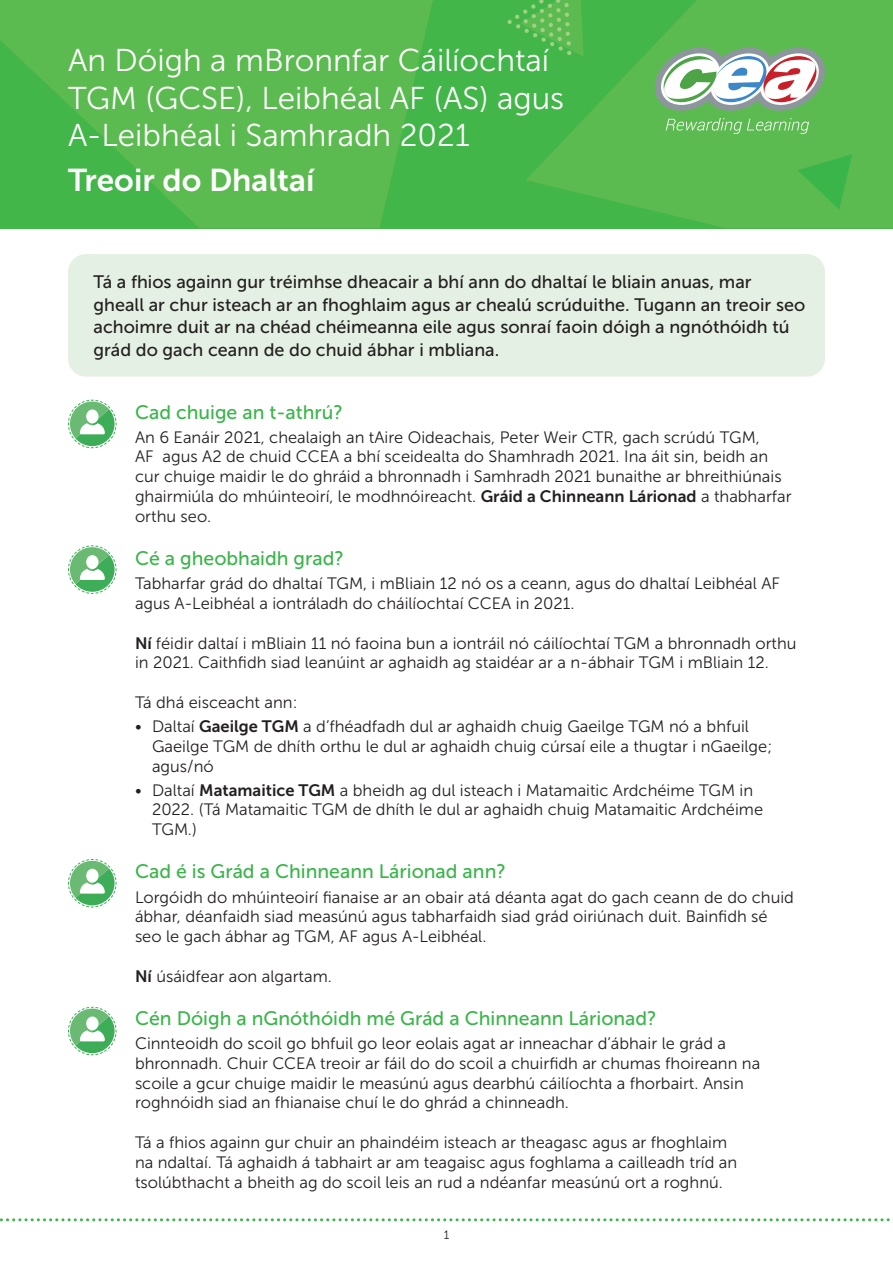
<style>
.page{position:relative;width:893px;height:1263px;background:#fff}
.page>*{position:absolute;margin:0;border:0;box-sizing:border-box;transform-origin:0 0}
.t1{font:31.5px/37.5px "Museo Sans 300";color:#fff}
.t2{font:31.5px "Museo Sans 700";color:#fff}
.Question-titles{font:19.5px "Museo Sans 500";color:#3ab54a}
.t3{font:18px/22.5px "Museo Sans 500";color:#231f20}
.Body-copy{font:16.5px/19.8px "Museo Sans 300";color:#231f20}
.Question-titles-2{font:16.5px/19.8px "Museo Sans 300";color:#231f20}
.t4{font:12px "Museo Sans 300";color:#231f20}
.s1{font-family:"Museo Sans 700"}
</style>
<div class="page">
<svg style="left:0;top:0;width:526px;height:228px;background:#52b94d"></svg>
<svg style="left:526px;top:0;width:367px;height:228px;background:#55b94e"></svg>
<svg style="left:798px;top:154px;width:54px;height:56px;background:#4cb84d"></svg>
<svg style="left:666px;top:118px;width:143px;height:16px;background:#75c56b"></svg>
<svg style="left:651px;top:47px;width:177px;height:64px"></svg>
<svg style="left:0;top:1218px;width:893px;height:3px"></svg>
<svg style="left:68px;top:399px;width:49px;height:50px"></svg>
<div style="left:86px;top:409px;width:13px;height:14px;background:#fff;border-radius:50%"></div>
<svg style="left:68px;top:545px;width:49px;height:49px"></svg>
<div style="left:86px;top:555px;width:13px;height:14px;background:#fff;border-radius:50%"></div>
<svg style="left:68px;top:859px;width:49px;height:49px"></svg>
<div style="left:86px;top:869px;width:13px;height:14px;background:#fff;border-radius:50%"></div>
<svg style="left:68px;top:1006px;width:49px;height:50px"></svg>
<div style="left:86px;top:1016px;width:13px;height:14px;background:#fff;border-radius:50%"></div>
<div style="left:68px;top:254px;width:757px;height:123px;background:#e4f0e3;border-radius:18px"></div>
<svg style="left:507px;top:0;width:77px;height:57px;background:#55ba51"></svg>
<p class="t1" style="left:68px;top:42px;width:498px">An Dóigh a mBronnfar Cáilíochtaí<br>TGM (GCSE), Leibhéal AF (AS) agus<br>A-Leibhéal i Samhradh 2021</p>
<p class="t2" style="left:68px;top:162px;width:248px">Treoir do Dhaltaí</p>
<p class="t3" style="left:94px;top:271px;width:713px">Tá a fhios againn gur tréimhse dheacair a bhí ann do dhaltaí le bliain anuas, mar gheall ar chur isteach ar an fhoghlaim agus ar chealú scrúduithe. Tugann an treoir seo achoimre duit ar na chéad chéimeanna eile agus sonraí faoin dóigh a ngnóthóidh tú grád do gach ceann de do chuid ábhar i mbliana.</p>
<p class="Question-titles" style="left:135px;top:401px;width:210px">Cad chuige an t-athrú?</p>
<p class="Body-copy" style="left:135px;top:427px;width:658px">An 6 Eanáir 2021, chealaigh an tAire Oideachais, Peter Weir CTR, gach scrúdú TGM,<br>AF agus A2 de chuid CCEA a bhí sceidealta do Shamhradh 2021. Ina áit sin, beidh an cur chuige maidir le do ghráid a bhronnadh i Samhradh 2021 bunaithe ar bhreithiúnais ghairmiúla do mhúinteoirí, le modhnóireacht. <span class="s1">Gráid a Chinneann Lárionad</span> a thabharfar orthu seo.</p>
<p class="Question-titles" style="left:135px;top:548px;width:211px">Cé a gheobhaidh grad?</p>
<p class="Question-titles-2" style="left:135px;top:574px;width:646px">Tabharfar grád do dhaltaí TGM, i mBliain 12 nó os a ceann, agus do dhaltaí Leibhéal AF agus A-Leibhéal a iontráladh do cháilíochtaí CCEA in 2021.</p>
<p class="Question-titles-2" style="left:135px;top:633px;width:663px"><span class="s1">Ní</span> féidir daltaí i mBliain 11 nó faoina bun a iontráil nó cáilíochtaí TGM a bhronnadh orthu in 2021. Caithfidh siad leanúint ar aghaidh ag staidéar ar a n-ábhair TGM i mBliain 12.</p>
<p class="Question-titles-2" style="left:135px;top:692px;width:164px">Tá dhá eisceacht ann:</p>
<p class="Body-copy" style="left:152px;top:716px;width:622px;text-indent:-17px">• Daltaí <span class="s1">Gaeilge TGM</span> a d’fhéadfadh dul ar aghaidh chuig Gaeilge TGM nó a bhfuil<br>Gaeilge TGM de dhíth orthu le dul ar aghaidh chuig cúrsaí eile a thugtar i nGaeilge; agus/nó</p>
<p class="Body-copy" style="left:152px;top:780px;width:613px;text-indent:-17px">• Daltaí <span class="s1">Matamaitice TGM</span> a bheidh ag dul isteach i Matamaitic Ardchéime TGM in<br>2022. (Tá Matamaitic TGM de dhíth le dul ar aghaidh chuig Matamaitic Ardchéime<br>TGM.)</p>
<p class="Question-titles" style="left:135px;top:861px;width:372px">Cad é is Grád a Chinneann Lárionad ann?</p>
<p class="Body-copy" style="left:135px;top:887px;width:660px">Lorgóidh do mhúinteoirí fianaise ar an obair atá déanta agat do gach ceann de do chuid ábhar, déanfaidh siad measúnú agus tabharfaidh siad grád oiriúnach duit. Bainfidh sé seo le gach ábhar ag TGM, AF agus A-Leibhéal.</p>
<p class="Body-copy" style="left:135px;top:966px;width:198px"><span class="s1">Ní</span> úsáidfear aon algartam.</p>
<p class="Question-titles" style="left:135px;top:1007px;width:523px">Cén Dóigh a nGnóthóidh mé Grád a Chinneann Lárionad?</p>
<p class="Body-copy" style="left:135px;top:1033px;width:627px">Cinnteoidh do scoil go bhfuil go leor eolais agat ar inneachar d’ábhair le grád a bhronnadh. Chuir CCEA treoir ar fáil do do scoil a chuirfidh ar chumas fhoireann na scoile a gcur chuige maidir le measúnú agus dearbhú cáilíochta a fhorbairt. Ansin roghnóidh siad an fhianaise chuí le do ghrád a chinneadh.</p>
<p class="Body-copy" style="left:135px;top:1132px;width:604px">Tá a fhios againn gur chuir an phaindéim isteach ar theagasc agus ar fhoghlaim na ndaltaí. Tá aghaidh á tabhairt ar am teagaisc agus foghlama a cailleadh tríd an tsolúbthacht a bheith ag do scoil leis an rud a ndéanfar measúnú ort a roghnú.</p>
<p class="t4" style="left:444px;top:1228px;width:7px">1</p>
</div>
